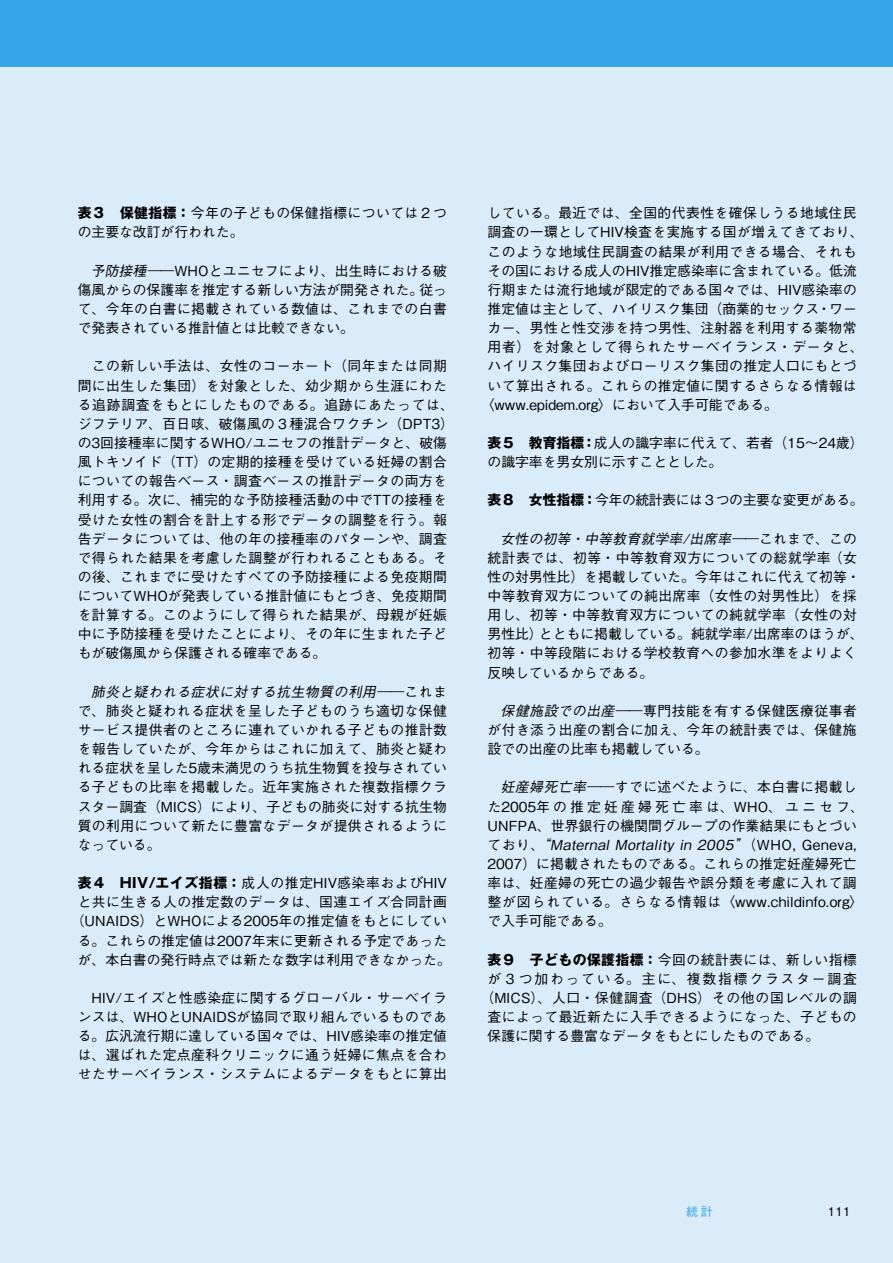
<style>
.page{position:relative;width:893px;height:1263px;background:#daebfa}
.page>*{position:absolute;margin:0;border:0;box-sizing:border-box;transform-origin:0 0}
.General_note_on_the_data{font:500 13.8px/19.2px "Gothic BBB Pro";letter-spacing:.03em;color:#000}
.General_note_on_the_data-2{font:500 13.8px/19.2px "Gothic BBB Pro";color:#000}
.General_note_on_the_data-3{font:500 13.8px/19.2px "Gothic BBB Pro";letter-spacing:.01em;color:#000;text-align:center}
.General_note_on_the_data-4{font:500 13.8px "Gothic BBB Pro";letter-spacing:.055em;color:#000}
.General_note_on_the_data-5{font:500 13.8px "Gothic BBB Pro";letter-spacing:-.03em;color:#000}
.General_note_on_the_data-6{font:500 13.8px "Gothic BBB Pro";letter-spacing:.13em;color:#000}
.t1{font:500 12px "Gothic BBB Pro";color:#000}
.t2{font:500 12px "Gothic BBB Pro";color:#36a7e9}
.s1{font-family:"Gothic MB101 Pro";font-weight:700}
.s2{font-style:italic}
</style>
<div class="page">
<div style="left:0;top:0;width:893px;height:67px;background:#36a7e9"></div>
<p class="General_note_on_the_data" style="left:78px;top:202px;width:371px"><span class="s1">表３　保健指標：</span>今年の子どもの保健指標については２つの主要な改訂が行われた。</p>
<p class="General_note_on_the_data" style="left:77px;top:259px;width:372px;text-align:justify"><span class="s2">　予防接種</span>――WHOとユニセフにより、出生時における破傷風からの保護率を推定する新しい方法が開発された。従って、今年の白書に掲載されている数値は、これまでの白書で発表されている推計値とは比較できない。</p>
<p class="General_note_on_the_data" style="left:78px;top:355px;width:378px">　この新しい手法は、女性のコーホート（同年または同期間に出生した集団）を対象とした、幼少期から生涯にわたる追跡調査をもとにしたものである。追跡にあたっては、ジフテリア、百日咳、破傷風の３種混合ワクチン（DPT3）の3回接種率に関するWHO/ユニセフの推計データと、破傷風トキソイド（TT）の定期的接種を受けている妊婦の割合についての報告ベース・調査ベースの推計データの両方を利用する。次に、補完的な予防接種活動の中でTTの接種を受けた女性の割合を計上する形でデータの調整を行う。報告データについては、他の年の接種率のパターンや、調査で得られた結果を考慮した調整が行われることもある。その後、これまでに受けたすべての予防接種による免疫期間についてWHOが発表している推計値にもとづき、免疫期間を計算する。このようにして得られた結果が、母親が妊娠中に予防接種を受けたことにより、その年に生まれた子どもが破傷風から保護される確率である。</p>
<p class="General_note_on_the_data" style="left:78px;top:680px;width:371px;text-align:justify;text-indent:13px"><span class="s2">肺炎と疑われる症状に対する抗生物質の利用</span>―― これまで、肺炎と疑われる症状を呈した子どものうち適切な保健サービス提供者のところに連れていかれる子どもの推計数を報告していたが、今年からはこれに加えて、肺炎と疑われる症状を呈した5歳未満児のうち抗生物質を投与されている子どもの比率を掲載した。近年実施された複数指標クラスター調査（MICS）により、子どもの肺炎に対する抗生物質の利用について新たに豊富なデータが提供されるようになっている。</p>
<p class="General_note_on_the_data-3" style="left:71px;top:872px;width:382px"><span class="s1">表４　HIV/エイズ指標：</span>成人の推定HIV感染率およびHIVと共に生きる人の推定数のデータは、国連エイズ合同計画（UNAIDS）とWHOによる2005年の推定値をもとにしている。これらの推定値は2007年末に更新される予定であったが、本白書の発行時点では新たな数字は利用できなかった。</p>
<p class="General_note_on_the_data" style="left:78px;top:986px;width:371px;text-align:justify">　HIV/エイズと性感染症に関するグローバル・サーベイランスは、WHOとUNAIDSが協同で取り組んでいるものである。広汎流行期に達している国々では、HIV感染率の推定値は、選ばれた定点産科クリニックに通う妊婦に焦点を合わせたサーベイランス・システムによるデータをもとに算出</p>
<p class="General_note_on_the_data" style="left:487px;top:202px;width:371px">している。最近では、全国的代表性を確保しうる地域住民</p>
<p class="General_note_on_the_data" style="left:487px;top:221px;width:378px">調査の一環としてHIV検査を実施する国が増えてきており、</p>
<p class="General_note_on_the_data" style="left:487px;top:240px;width:371px">このような地域住民調査の結果が利用できる場合、それも</p>
<p class="General_note_on_the_data-2" style="left:487px;top:259px;width:371px">その国における成人のHIV推定感染率に含まれている。低流</p>
<p class="General_note_on_the_data-2" style="left:487px;top:278px;width:371px">行期または流行地域が限定的である国々では、HIV感染率の</p>
<p class="General_note_on_the_data-2" style="left:487px;top:297px;width:371px">推定値は主として、ハイリスク集団（商業的セックス・ワー</p>
<p class="General_note_on_the_data" style="left:487px;top:317px;width:371px">カー、男性と性交渉を持つ男性、注射器を利用する薬物常</p>
<p class="General_note_on_the_data-4" style="left:487px;top:336px;width:378px">用者）を対象として得られたサーベイランス・データと、</p>
<p class="General_note_on_the_data" style="left:487px;top:355px;width:371px">ハイリスク集団およびローリスク集団の推定人口にもとづ</p>
<p class="General_note_on_the_data" style="left:487px;top:374px;width:371px">いて算出される。これらの推定値に関するさらなる情報は</p>
<p class="General_note_on_the_data-2" style="left:481px;top:393px;width:299px">〈www.epidem.org〉において入手可能である。</p>
<p class="General_note_on_the_data-2" style="left:487px;top:431px;width:378px"><span class="s1">表５　教育指標：</span>成人の識字率に代えて、若者（15～24歳）の識字率を男女別に示すこととした。</p>
<p class="General_note_on_the_data-5" style="left:487px;top:489px;width:378px"><span class="s1">表８　女性指標：</span>今年の統計表には３つの主要な変更がある。</p>
<p class="General_note_on_the_data" style="left:487px;top:527px;width:378px;text-indent:13px"><span class="s2">女性の初等・中等教育就学率/出席率</span>―― これまで、この統計表では、初等・中等教育双方についての総就学率 （女性の対男性比）を掲載していた。今年はこれに代えて初等・中等教育双方についての純出席率（女性の対男性比）を採用し、初等・中等教育双方についての純就学率（女性の対男性比）とともに掲載している。純就学率/出席率のほうが、初等・中等段階における学校教育への参加水準をよりよく反映しているからである。</p>
<p class="General_note_on_the_data" style="left:487px;top:699px;width:371px;text-align:justify;text-indent:13px"><span class="s2">保健施設での出産</span>――専門技能を有する保健医療従事者が付き添う出産の割合に加え、今年の統計表では、保健施設での出産の比率も掲載している。</p>
<p class="General_note_on_the_data" style="left:487px;top:776px;width:378px;text-indent:13px"><span class="s2">妊産婦死亡率</span>――すでに述べたように、本白書に掲載した2005年の推定妊産婦死亡率は、WHO、ユニセフ、<br>UNFPA、世界銀行の機関間グループの作業結果にもとづいており、<span class="s2">“Maternal Mortality in 2005”</span>（ W H O , G e n e v a ,<br>2007）に掲載されたものである。これらの推定妊産婦死亡率は、妊産婦の死亡の過少報告や誤分類を考慮に入れて調整が図られている。さらなる情報は〈www.childinfo.org〉で入手可能である。</p>
<p class="General_note_on_the_data" style="left:487px;top:948px;width:371px"><span class="s1">表９　子どもの保護指標：</span>今回の統計表には、新しい指標</p>
<p class="General_note_on_the_data-6" style="left:487px;top:967px;width:371px">が３つ加わっている。主に、複数指標クラスター調査</p>
<p class="General_note_on_the_data-4" style="left:481px;top:987px;width:378px">（MICS）、人口・保健調査（DHS）その他の国レベルの調</p>
<p class="General_note_on_the_data" style="left:487px;top:1005px;width:371px">査によって最近新たに入手できるようになった、子どもの</p>
<p class="General_note_on_the_data-2" style="left:487px;top:1025px;width:333px">保護に関する豊富なデータをもとにしたものである。</p>
<p class="t2" style="left:686px;top:1202px;width:28px">統計</p>
<p class="t1" style="left:828px;top:1202px;width:24px">111</p>
</div>
